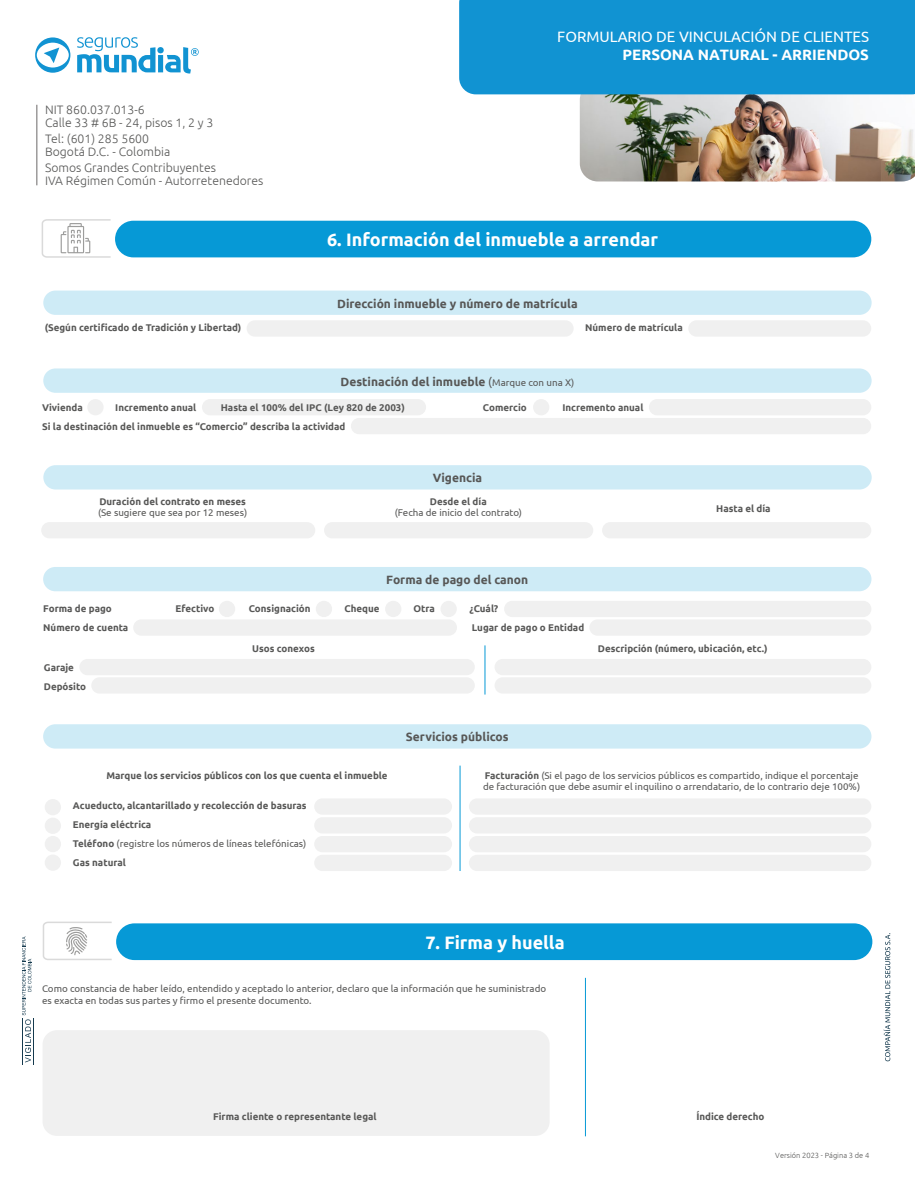
<style>
.page{position:relative;width:915px;height:1191px;background:#fff}
.page>*{position:absolute;margin:0;border:0;box-sizing:border-box;transform-origin:0 0}
.t1{font:700 18px "Ubuntu";color:#fff}
.t2{font:15px "Ubuntu";color:#fff}
.t3{font:700 15px "Ubuntu";color:#fff}
.t4{font:300 12.3px/13.8px "Ubuntu";color:#585857}
.t5{font:700 12px "Ubuntu";color:#575756}
.t6{font:700 9.75px/18.8px "Ubuntu";color:#585857}
.t7{font:9.75px/11.7px "Ubuntu";color:#585857}
.t8{font:700 9.75px "Ubuntu";color:#575756}
.t9{font:300 7.5px "Ubuntu";color:#575756}
.s1{font-weight:400}
.s2{font-weight:400;font-size:9.75px;color:#585857}
.s3{font-weight:700}
</style>
<div class="page">
<img style="left:579px;top:94px;width:335px;height:87px">
<div style="left:202px;top:399px;width:224px;height:16px;background:#f0f0f0;border-radius:8px"></div>
<div style="left:648px;top:399px;width:223px;height:16px;background:#f0f0f0;border-radius:8px"></div>
<div style="left:688px;top:320px;width:182px;height:16px;background:#f0f0f0;border-radius:8px"></div>
<div style="left:246px;top:320px;width:327px;height:16px;background:#f0f0f0;border-radius:8px"></div>
<div style="left:115px;top:221px;width:756px;height:36px;background:#0699d6;border-radius:18px"></div>
<div style="left:43px;top:290px;width:828px;height:25px;background:#ceebf6;border-radius:12px"></div>
<div style="left:43px;top:368px;width:828px;height:25px;background:#ceebf6;border-radius:12px"></div>
<div style="left:43px;top:465px;width:828px;height:24px;background:#ceebf6;border-radius:12px"></div>
<div style="left:351px;top:418px;width:519px;height:16px;background:#f0f0f0;border-radius:8px"></div>
<div style="left:87px;top:399px;width:17px;height:16px;background:#f0f0f0;border-radius:50%"></div>
<div style="left:533px;top:399px;width:16px;height:16px;background:#f0f0f0;border-radius:50%"></div>
<div style="left:41px;top:522px;width:274px;height:16px;background:#f0f0f0;border-radius:8px"></div>
<div style="left:324px;top:522px;width:269px;height:16px;background:#f0f0f0;border-radius:8px"></div>
<div style="left:602px;top:522px;width:269px;height:16px;background:#f0f0f0;border-radius:8px"></div>
<svg style="left:41px;top:219px;width:70px;height:39px"></svg>
<svg style="left:77px;top:37px;width:122px;height:37px"></svg>
<svg style="left:35px;top:37px;width:35px;height:36px"></svg>
<div style="left:459px;top:0;width:455px;height:94px;background:#1193d2"></div>
<hr style="left:36px;top:105px;width:1px;height:80px;background:#9d9b9b">
<svg style="left:22px;top:936px;width:9px;height:126px"></svg>
<hr style="left:22px;top:1018px;width:1px;height:46px;background:#153a4e">
<hr style="left:33px;top:1018px;width:1px;height:46px;background:#153a4e">
<svg style="left:883px;top:933px;width:7px;height:128px"></svg>
<div style="left:43px;top:567px;width:828px;height:24px;background:#ceebf6;border-radius:12px"></div>
<div style="left:43px;top:724px;width:828px;height:24px;background:#ceebf6;border-radius:12px"></div>
<div style="left:219px;top:601px;width:16px;height:16px;background:#f0f0f0;border-radius:50%"></div>
<div style="left:504px;top:601px;width:367px;height:16px;background:#f0f0f0;border-radius:8px"></div>
<div style="left:589px;top:619px;width:282px;height:16px;background:#f0f0f0;border-radius:8px"></div>
<div style="left:133px;top:619px;width:324px;height:16px;background:#f0f0f0;border-radius:8px"></div>
<div style="left:315px;top:601px;width:17px;height:16px;background:#f0f0f0;border-radius:50%"></div>
<div style="left:385px;top:601px;width:16px;height:16px;background:#f0f0f0;border-radius:50%"></div>
<div style="left:440px;top:601px;width:16px;height:16px;background:#f0f0f0;border-radius:50%"></div>
<hr style="left:484px;top:645px;width:1px;height:49px;background:#0699d6">
<div style="left:79px;top:659px;width:395px;height:16px;background:#f0f0f0;border-radius:8px"></div>
<div style="left:494px;top:659px;width:377px;height:16px;background:#f0f0f0;border-radius:8px"></div>
<div style="left:91px;top:677px;width:383px;height:16px;background:#f0f0f0;border-radius:8px"></div>
<div style="left:494px;top:677px;width:377px;height:16px;background:#f0f0f0;border-radius:8px"></div>
<div style="left:45px;top:799px;width:16px;height:16px;background:#f0f0f0;border-radius:50%"></div>
<div style="left:45px;top:817px;width:16px;height:17px;background:#f0f0f0;border-radius:50%"></div>
<div style="left:45px;top:836px;width:16px;height:16px;background:#f0f0f0;border-radius:50%"></div>
<div style="left:45px;top:854px;width:16px;height:16px;background:#f0f0f0;border-radius:50%"></div>
<div style="left:469px;top:798px;width:402px;height:16px;background:#f0f0f0;border-radius:8px"></div>
<div style="left:469px;top:817px;width:402px;height:16px;background:#f0f0f0;border-radius:8px"></div>
<div style="left:469px;top:836px;width:402px;height:16px;background:#f0f0f0;border-radius:8px"></div>
<div style="left:469px;top:854px;width:402px;height:17px;background:#f0f0f0;border-radius:8px"></div>
<div style="left:314px;top:798px;width:138px;height:16px;background:#f0f0f0;border-radius:8px"></div>
<div style="left:314px;top:817px;width:138px;height:16px;background:#f0f0f0;border-radius:8px"></div>
<div style="left:314px;top:836px;width:138px;height:16px;background:#f0f0f0;border-radius:8px"></div>
<div style="left:314px;top:854px;width:138px;height:17px;background:#f0f0f0;border-radius:8px"></div>
<hr style="left:459px;top:765px;width:1px;height:106px;background:#0699d6">
<div style="left:43px;top:1030px;width:506px;height:105px;background:#f0f0f0;border-radius:14px"></div>
<div style="left:116px;top:923px;width:756px;height:37px;background:#0699d6;border-radius:18px"></div>
<hr style="left:585px;top:977px;width:1px;height:159px;background:#0699d6">
<svg style="left:42px;top:921px;width:70px;height:39px"></svg>
<p class="t4" style="left:45px;top:102px;width:170px">NIT 860.037.013-6<br>Calle 33 # 6B - 24, pisos 1, 2 y 3</p>
<p class="t4" style="left:45px;top:131px;width:127px">Tel: (601) 285 5600<br>Bogotá D.C. - Colombia</p>
<p class="t4" style="left:45px;top:160px;width:220px">Somos Grandes Contribuyentes<br>IVA Régimen Común - Autorretenedores</p>
<h2 class="t2" style="left:557px;top:28px;width:313px">FORMULARIO DE VINCULACIÓN DE CLIENTES</h2>
<h2 class="t3" style="left:622px;top:46px;width:248px">PERSONA NATURAL - ARRIENDOS</h2>
<h1 class="t1" style="left:327px;top:229px;width:332px">6. Información del inmueble a arrendar</h1>
<p class="t5" style="left:337px;top:296px;width:242px">Dirección inmueble y número de matrícula</p>
<p class="t6" style="left:45px;top:318px;width:198px">(Según certificado de Tradición y Libertad)</p>
<p class="t6" style="left:585px;top:318px;width:99px">Número de matrícula</p>
<p class="t5" style="left:340px;top:374px;width:235px">Destinación del inmueble <span class="s1">(</span><span class="s2">Marque con una X)</span></p>
<p class="t6" style="left:42px;top:398px;width:42px">Vivienda</p>
<p class="t6" style="left:115px;top:398px;width:82px">Incremento anual</p>
<p class="t6" style="left:221px;top:398px;width:186px">Hasta el 100% del IPC (Ley 820 de 2003)</p>
<p class="t6" style="left:482px;top:398px;width:45px">Comercio</p>
<p class="t6" style="left:562px;top:398px;width:82px">Incremento anual</p>
<p class="t6" style="left:42px;top:416px;width:305px">Si la destinación del inmueble es “Comercio” describa la actividad</p>
<p class="t6" style="left:99px;top:492px;width:148px">Duración del contrato en meses</p>
<p class="t7" style="left:98px;top:507px;width:150px">(Se sugiere que sea por 12 meses)</p>
<p class="t5" style="left:432px;top:471px;width:51px">Vigencia</p>
<p class="t6" style="left:430px;top:492px;width:58px">Desde el día</p>
<p class="t7" style="left:394px;top:507px;width:129px">(Fecha de inicio del contrato)</p>
<p class="t5" style="left:386px;top:572px;width:143px">Forma de pago del canon</p>
<p class="t6" style="left:716px;top:499px;width:56px">Hasta el día</p>
<p class="t8" style="left:43px;top:602px;width:70px">Forma de pago</p>
<p class="t8" style="left:175px;top:602px;width:40px">Efectivo</p>
<p class="t8" style="left:249px;top:602px;width:63px">Consignación</p>
<p class="t8" style="left:344px;top:602px;width:37px">Cheque</p>
<p class="t8" style="left:413px;top:602px;width:23px">Otra</p>
<p class="t8" style="left:469px;top:602px;width:30px">¿Cuál?</p>
<p class="t8" style="left:43px;top:621px;width:86px">Número de cuenta</p>
<p class="t8" style="left:471px;top:621px;width:114px">Lugar de pago o Entidad</p>
<p class="t6" style="left:252px;top:639px;width:64px">Usos conexos</p>
<p class="t6" style="left:597px;top:639px;width:171px">Descripción (número, ubicación, etc.)</p>
<p class="t6" style="left:44px;top:658px;width:44px">Garaje<br>Depósito</p>
<p class="t6" style="left:106px;top:766px;width:283px">Marque los servicios públicos con los que cuenta el inmueble</p>
<p class="t6" style="left:73px;top:796px;width:235px">Acueducto, alcantarillado y recolección de basuras Energía eléctrica<br>Teléfono <span class="s1">(registre los números de líneas telefónicas)<br></span>Gas natural</p>
<p class="t5" style="left:406px;top:730px;width:104px">Servicios públicos</p>
<p class="t7" style="left:483px;top:769px;width:378px"><span class="s3">Facturación</span> (Si el pago de los servicios públicos es compartido, indique el porcentaje de facturación que debe asumir el inquilino o arrendatario, de lo contrario deje 100%)</p>
<h1 class="t1" style="left:425px;top:931px;width:141px">7. Firma y huella</h1>
<p class="t7" style="left:42px;top:982px;width:505px">Como constancia de haber leído, entendido y aceptado lo anterior, declaro que la información que he suministrado es exacta en todas sus partes y firmo el presente documento.</p>
<p class="t6" style="left:213px;top:1106px;width:165px">Firma cliente o representante legal</p>
<p class="t6" style="left:696px;top:1106px;width:70px">Índice derecho</p>
<p class="t9" style="left:775px;top:1150px;width:95px">Versión 2023 - Página 3 de 4</p>
</div>
